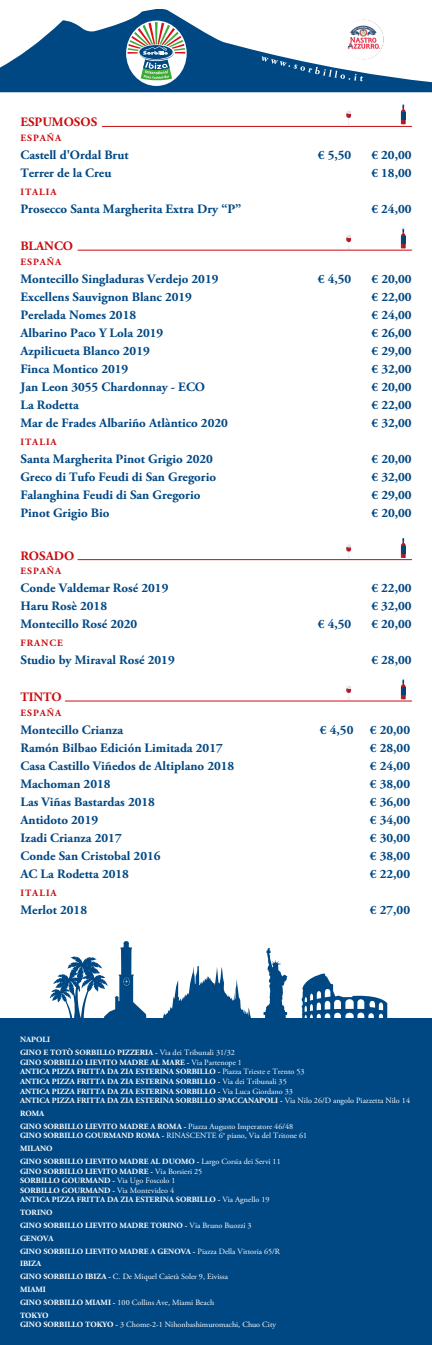
<style>
.page{position:relative;width:432px;height:1345px;background:#fff}
.page>*{position:absolute;margin:0;border:0;box-sizing:border-box;transform-origin:0 0}
.t1{font:700 12.8px/18px "Adobe Garamond Pro";color:#004884}
.t2{font:700 12.8px "Adobe Garamond Pro";color:#c80c0f}
.t3{font:700 9.6px "Adobe Garamond Pro";letter-spacing:.1em;color:#c80c0f}
.t4{font:700 8px/12.8px "Adobe Garamond Pro";color:#fff}
.t5{font:8px "Adobe Garamond Pro";color:#fff}
.s1{font-weight:400}
.s2{font-weight:700}
</style>
<div class="page">
<svg style="left:264px;top:948px;width:23px;height:70px"></svg>
<svg style="left:163px;top:966px;width:88px;height:52px"></svg>
<svg style="left:301px;top:973px;width:86px;height:45px"></svg>
<svg style="left:50px;top:941px;width:97px;height:77px"></svg>
<div style="left:0;top:1018px;width:432px;height:327px;background:#004884"></div>
<svg style="left:0;top:9px;width:432px;height:83px"></svg>
<img style="left:344px;top:20px;width:39px;height:39px;border-radius:20px">
<hr style="left:102px;top:126px;width:310px;height:1px;background:#c80c0f">
<hr style="left:78px;top:250px;width:334px;height:1px;background:#c80c0f">
<hr style="left:78px;top:559px;width:334px;height:1px;background:#c80c0f">
<hr style="left:65px;top:701px;width:347px;height:1px;background:#c80c0f">
<svg style="left:126px;top:21px;width:61px;height:65px"></svg>
<svg style="left:128px;top:22px;width:57px;height:59px"></svg>
<svg style="left:262px;top:56px;width:101px;height:25px"></svg>
<svg style="left:346px;top:111px;width:5px;height:13px"></svg>
<svg style="left:401px;top:105px;width:5px;height:19px"></svg>
<svg style="left:346px;top:235px;width:5px;height:14px"></svg>
<svg style="left:401px;top:229px;width:5px;height:19px"></svg>
<svg style="left:346px;top:544px;width:5px;height:14px"></svg>
<svg style="left:401px;top:538px;width:5px;height:20px"></svg>
<svg style="left:346px;top:686px;width:5px;height:13px"></svg>
<svg style="left:401px;top:679px;width:5px;height:20px"></svg>
<h1 class="t2" style="left:20px;top:115px;width:78px">ESPUMOSOS</h1>
<p class="t3" style="left:20px;top:132px;width:42px">ESPAÑA</p>
<h1 class="t1" style="left:20px;top:146px;width:110px">Castell d'Ordal Brut<br>Terrer de la Creu</h1>
<p class="t3" style="left:20px;top:186px;width:38px">ITALIA</p>
<h1 class="t1" style="left:20px;top:200px;width:222px">Prosecco Santa Margherita Extra Dry “P”</h1>
<h1 class="t2" style="left:20px;top:239px;width:54px">BLANCO</h1>
<p class="t3" style="left:20px;top:256px;width:42px">ESPAÑA</p>
<p class="t1" style="left:20px;top:270px;width:209px">Montecillo Singladuras Verdejo 2019<br>Excellens Sauvignon Blanc 2019<br>Perelada Nomes 2018<br>Albarino Paco Y Lola 2019<br>Azpilicueta Blanco 2019<br>Finca Montico 2019<br>Jan Leon 3055 Chardonnay - ECO<br>La Rodetta<br>Mar de Frades Albariño Atlàntico 2020</p>
<p class="t3" style="left:20px;top:436px;width:38px">ITALIA</p>
<h1 class="t1" style="left:20px;top:450px;width:197px">Santa Margherita Pinot Grigio 2020<br>Greco di Tufo Feudi di San Gregorio<br>Falanghina Feudi di San Gregorio<br>Pinot Grigio Bio</h1>
<h1 class="t2" style="left:20px;top:548px;width:55px">ROSADO</h1>
<p class="t3" style="left:20px;top:565px;width:42px">ESPAÑA</p>
<h1 class="t1" style="left:20px;top:579px;width:149px">Conde Valdemar Rosé 2019<br>Haru Rosè 2018<br>Montecillo Rosé 2020</h1>
<p class="t3" style="left:20px;top:637px;width:44px">FRANCE</p>
<h1 class="t1" style="left:20px;top:651px;width:156px">Studio by Miraval Rosé 2019</h1>
<h1 class="t2" style="left:20px;top:689px;width:43px">TINTO</h1>
<p class="t3" style="left:20px;top:707px;width:42px">ESPAÑA</p>
<h1 class="t1" style="left:20px;top:721px;width:215px">Montecillo Crianza<br>Ramón Bilbao Edición Limitada 2017<br>Casa Castillo Viñedos de Altiplano 2018<br>Machoman 2018<br>Las Viñas Bastardas 2018<br>Antidoto 2019<br>Izadi Crianza 2017<br>Conde San Cristobal 2016<br>AC La Rodetta 2018</h1>
<p class="t3" style="left:20px;top:887px;width:38px">ITALIA</p>
<h1 class="t1" style="left:20px;top:901px;width:68px">Merlot 2018</h1>
<h1 class="t1" style="left:318px;top:146px;width:35px">€ 5,50</h1>
<h1 class="t1" style="left:371px;top:146px;width:42px">€ 20,00 € 18,00</h1>
<h1 class="t1" style="left:371px;top:200px;width:42px">€ 24,00</h1>
<h1 class="t1" style="left:318px;top:270px;width:35px">€ 4,50</h1>
<h1 class="t1" style="left:372px;top:270px;width:42px;text-align:justify">€ 20,00 € 22,00 € 24,00 € 26,00 € 29,00 € 32,00 € 20,00 € 22,00 € 32,00</h1>
<h1 class="t1" style="left:372px;top:450px;width:42px;text-align:justify">€ 20,00 € 32,00 € 29,00 € 20,00</h1>
<h1 class="t1" style="left:318px;top:615px;width:35px">€ 4,50</h1>
<h1 class="t1" style="left:371px;top:579px;width:42px;text-align:justify">€ 22,00 € 32,00 € 20,00</h1>
<h1 class="t1" style="left:371px;top:651px;width:42px">€ 28,00</h1>
<h1 class="t1" style="left:320px;top:721px;width:35px">€ 4,50</h1>
<h1 class="t1" style="left:370px;top:721px;width:42px;text-align:justify">€ 20,00 € 28,00 € 24,00 € 38,00 € 36,00 € 34,00 € 30,00 € 38,00 € 22,00</h1>
<h1 class="t1" style="left:370px;top:901px;width:42px">€ 27,00</h1>
<p class="t4" style="left:20px;top:1033px;width:216px">NAPOLI<br>GINO E TOTÒ SORBILLO PIZZERIA - <span class="s1">Via dei Tribunali 31/32</span></p>
<p class="t4" style="left:20px;top:1057px;width:392px;line-height:9.6px">GINO SORBILLO LIEVITO MADRE AL MARE - <span class="s1">Via Partenope 1<br></span>ANTICA PIZZA FRITTA DA ZIA ESTERINA SORBILLO - <span class="s1">Piazza Trieste e Trento 53<br></span>ANTICA PIZZA FRITTA DA ZIA ESTERINA SORBILLO - <span class="s1">Via dei Tribunali 35<br></span>ANTICA PIZZA FRITTA DA ZIA ESTERINA SORBILLO - <span class="s1">Via Luca Giordano 33<br></span>ANTICA PIZZA FRITTA DA ZIA ESTERINA SORBILLO SPACCANAPOLI - <span class="s1">Via Nilo 26/D angolo Piazzetta Nilo 14</span></p>
<p class="t4" style="left:20px;top:1107px;width:275px">ROMA<br>GINO SORBILLO LIEVITO MADRE A ROMA - <span class="s1">Piazza Augusto Imperatore 46/48</span></p>
<p class="t4" style="left:20px;top:1129px;width:289px">GINO SORBILLO GOURMAND ROMA - <span class="s1">RINASCENTE 6° piano, Via del Tritone 61<br></span>MILANO<br>GINO SORBILLO LIEVITO MADRE AL DUOMO - <span class="s1">Largo Corsia dei Servi 11</span></p>
<p class="t4" style="left:20px;top:1166px;width:251px;line-height:9.6px">GINO SORBILLO LIEVITO MADRE - <span class="s1">Via Borsieri 25<br></span>SORBILLO GOURMAND - <span class="s1">Via Ugo Foscolo 1<br></span>SORBILLO GOURMAND - <span class="s1">Via Montevideo 4<br></span>ANTICA PIZZA FRITTA DA ZIA ESTERINA SORBILLO - <span class="s1">Via Agnello 19</span></p>
<p class="t4" style="left:20px;top:1206px;width:262px">TORINO<br>GINO SORBILLO LIEVITO MADRE TORINO - <span class="s1">Via Bruno Buozzi 3<br></span>GENOVA<br>GINO SORBILLO LIEVITO MADRE A GENOVA - <span class="s1">Piazza Della Vittoria 65/R<br></span>IBIZA<br>GINO SORBILLO IBIZA - <span class="s1">C. De Miquel Caietà Soler 9, Eivissa<br></span>MIAMI<br>GINO SORBILLO MIAMI - <span class="s1">100 Collins Ave, Miami Beach<br></span>TOKYO</p>
<p class="t5" style="left:20px;top:1319px;width:258px"><span class="s2">GINO SORBILLO TOKYO -</span> 3 Chome-2-1 Nihonbashimuromachi, Chuo City</p>
</div>
